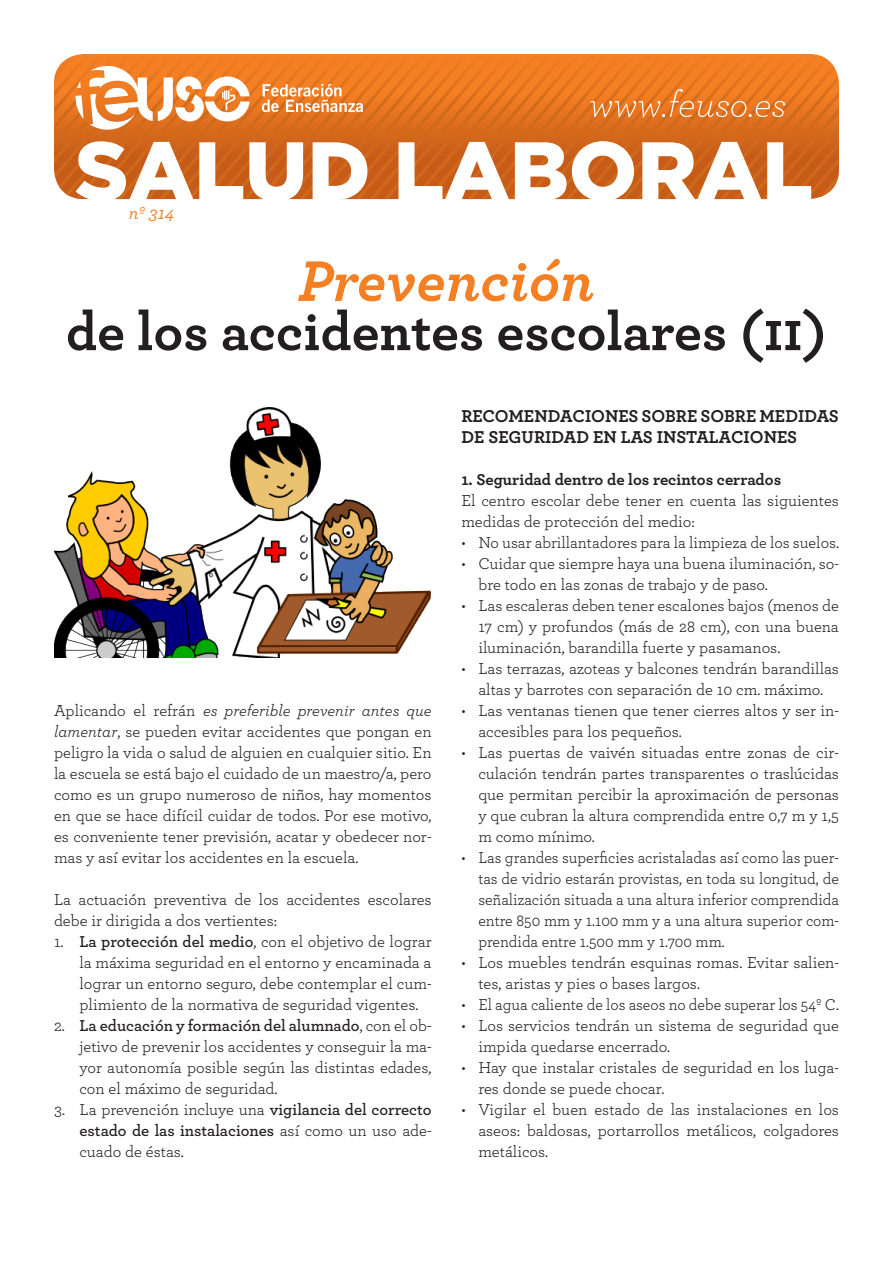
<style>
.page{position:relative;width:893px;height:1263px;background:#fff}
.page>*{position:absolute;margin:0;border:0;box-sizing:border-box;transform-origin:0 0}
.t1{font:italic 700 60px "Archer Pro";color:#f57f23}
.t2{font:700 55.5px "Archer Pro";color:#231f20}
.t3{font:italic 500 18.15px "Archer Pro";color:#f57f23}
.t4{font:700 18px "Archer Pro";color:#231f20}
.t5{font:16.5px/21px "Archer Pro";color:#231f20;text-align:justify}
.t6{font:16.5px/21px "Archer Pro";color:#231f20;text-align:justify;scale:.96 1}
.t7{font:700 16.5px "Archer Pro";color:#231f20}
.s1{font-style:italic}
.s2{font-weight:600}
</style>
<div class="page">
<svg style="left:54px;top:54px;width:785px;height:146px"></svg>
<img style="left:54px;top:407px;width:376px;height:250px">
<p class="t3" style="left:129px;top:199px;width:47px">nº 314</p>
<p class="t1" style="left:298px;top:233px;width:298px">Prevención</p>
<p class="t2" style="left:66px;top:288px;width:762px">de los accidentes escolares (ii)</p>
<p class="t5" style="left:54px;top:699px;width:379px">Aplicando el refrán <span class="s1">es preferible prevenir antes que lamentar</span>, se pueden evitar accidentes que pongan en peligro la vida o salud de alguien en cualquier sitio. En la escuela se está bajo el cuidado de un maestro/a, pero como es un grupo numeroso de niños, hay momentos en que se hace difícil cuidar de todos. Por ese motivo, es conveniente tener previsión, acatar y obedecer nor&shy;mas y así evitar los accidentes en la escuela.</p>
<p class="t5" style="left:54px;top:888px;width:379px">La actuación preventiva de los accidentes escolares debe ir dirigida a dos vertientes:</p>
<p class="t5" style="left:80px;top:930px;width:354px;text-indent:-26px">1. <span class="s2">La protección del medio</span>, con el objetivo de lograr la máxima seguridad en el entorno y encaminada a lograr un entorno seguro, debe contemplar el cum&shy;plimiento de la normativa de seguridad vigentes.</p>
<p class="t5" style="left:80px;top:1014px;width:354px;text-indent:-26px">2. <span class="s2">La educación y formación del alumnado</span>, con el ob&shy;jetivo de prevenir los accidentes y conseguir la ma&shy;yor autonomía posible según las distintas edades, con el máximo de seguridad.</p>
<p class="t5" style="left:80px;top:1098px;width:354px;text-indent:-26px">3. La prevención incluye una <span class="s2">vigilancia del correcto estado de las instalaciones</span> así como un uso ade&shy;cuado de éstas.</p>
<p class="t4" style="left:461px;top:401px;width:379px">RECOMENDACIONES SOBRE SOBRE MEDIDAS</p>
<p class="t4" style="left:461px;top:422px;width:337px">DE SEGURIDAD EN LAS INSTALACIONES</p>
<p class="t7" style="left:461px;top:466px;width:321px">1. Seguridad dentro de los recintos cerrados</p>
<p class="t5" style="left:461px;top:489px;width:379px">El centro escolar debe tener en cuenta las siguientes medidas de protección del medio:</p>
<p class="t5" style="left:461px;top:531px;width:379px">• No usar abrillantadores para la limpieza de los suelos.</p>
<p class="t5" style="left:478px;top:552px;width:362px;text-indent:-17px">• Cuidar que siempre haya una buena iluminación, so&shy;bre todo en las zonas de trabajo y de paso.</p>
<p class="t5" style="left:478px;top:594px;width:362px;text-indent:-17px">• Las escaleras deben tener escalones bajos (menos de 17 cm) y profundos (más de 28 cm), con una buena iluminación, barandilla fuerte y pasamanos.</p>
<p class="t5" style="left:461px;top:657px;width:379px;text-align:center">• Las terrazas, azoteas y balcones tendrán barandillas altas y barrotes con separación de 10 cm. máximo.</p>
<p class="t5" style="left:478px;top:699px;width:362px;text-indent:-17px">• Las ventanas tienen que tener cierres altos y ser in&shy;accesibles para los pequeños.</p>
<p class="t5" style="left:478px;top:741px;width:362px;text-indent:-17px">• Las puertas de vaivén situadas entre zonas de cir&shy;culación tendrán partes transparentes o traslúcidas que permitan percibir la aproximación de personas y que cubran la altura comprendida entre 0,7 m y 1,5 m como mínimo.</p>
<p class="t6" style="left:478px;top:846px;width:377px;text-indent:-17px">• Las grandes superficies acristaladas así como las puer&shy;tas de vidrio estarán provistas, en toda su longitud, de señalización situada a una altura inferior comprendida entre 850 mm y 1.100 mm y a una altura superior com&shy;prendida entre 1.500 mm y 1.700 mm.</p>
<p class="t5" style="left:478px;top:951px;width:362px;text-indent:-17px">• Los muebles tendrán esquinas romas. Evitar salien&shy;tes, aristas y pies o bases largos.</p>
<p class="t5" style="left:461px;top:993px;width:379px">• El agua caliente de los aseos no debe superar los 54º C.</p>
<p class="t5" style="left:478px;top:1014px;width:362px;text-indent:-17px">• Los servicios tendrán un sistema de seguridad que impida quedarse encerrado.</p>
<p class="t5" style="left:478px;top:1056px;width:362px;text-indent:-17px">• Hay que instalar cristales de seguridad en los luga&shy;res donde se puede chocar.</p>
<p class="t5" style="left:478px;top:1098px;width:362px;text-indent:-17px">• Vigilar el buen estado de las instalaciones en los aseos: baldosas, portarrollos metálicos, colgadores metálicos.</p>
</div>
